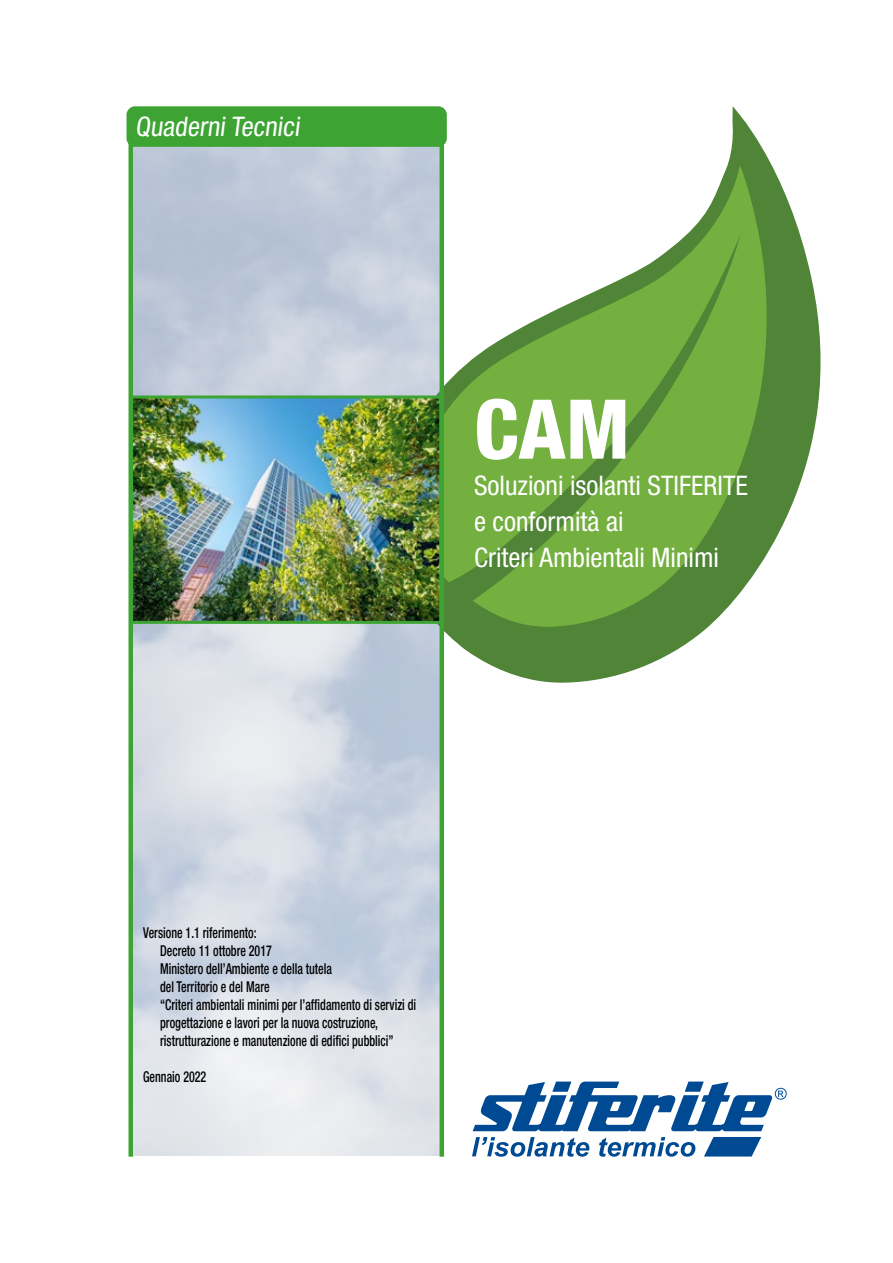
<style>
.page{position:relative;width:893px;height:1263px;background:#fff}
.page>*{position:absolute;margin:0;border:0;box-sizing:border-box;transform-origin:0 0}
.t1{font:800 condensed 82.5px "Helvetica Neue LT Pro";color:#fff}
.t2{font:condensed 27px/36px "Helvetica Neue LT Pro";color:#fff}
.t3{font:500 condensed 15px/18px "Helvetica Neue LT Pro";color:#000;scale:.8 1}
</style>
<div class="page">
<svg style="left:443px;top:106px;width:378px;height:577px"></svg>
<svg style="left:444px;top:165px;width:337px;height:463px;fill:#73b03f"></svg>
<img style="left:133px;top:147px;width:307px;height:1009px">
<svg style="left:704px;top:1137px;width:57px;height:19px"></svg>
<svg style="left:473px;top:1081px;width:314px;height:50px"></svg>
<svg style="left:472px;top:1137px;width:117px;height:20px"></svg>
<svg style="left:599px;top:1137px;width:96px;height:20px"></svg>
<div style="left:128px;top:124px;width:5px;height:1033px;background:#3da434"></div>
<hr style="left:440px;top:124px;width:4px;height:1033px;background:#3da434">
<img style="left:134px;top:399px;width:304px;height:221px">
<div style="left:130px;top:395px;width:312px;height:229px;border:3px solid #3da434"></div>
<div style="left:126px;top:106px;width:321px;height:41px;background:#3da434;border-radius:9px"></div>
<h2 class="t2" style="left:135px;top:108px;width:170px">Quaderni Tecnici</h2>
<h1 class="t1" style="left:474px;top:378px;width:157px">CAM</h1>
<h2 class="t2" style="left:474px;top:467px;width:275px">Soluzioni isolanti STIFERITE e conformità ai<br>Criteri Ambientali Minimi</h2>
<p class="t3" style="left:160px;top:923px;width:322px;text-indent:-17px">Versione 1.1 riferimento:<br>Decreto 11 ottobre 2017<br>Ministero dell’Ambiente e della tutela<br>del Territorio e del Mare<br>“Criteri ambientali minimi per l’affidamento di servizi di progettazione e lavori per la nuova costruzione, ristrutturazione e manutenzione di edifici pubblici”</p>
<p class="t3" style="left:143px;top:1067px;width:81px">Gennaio 2022</p>
</div>
